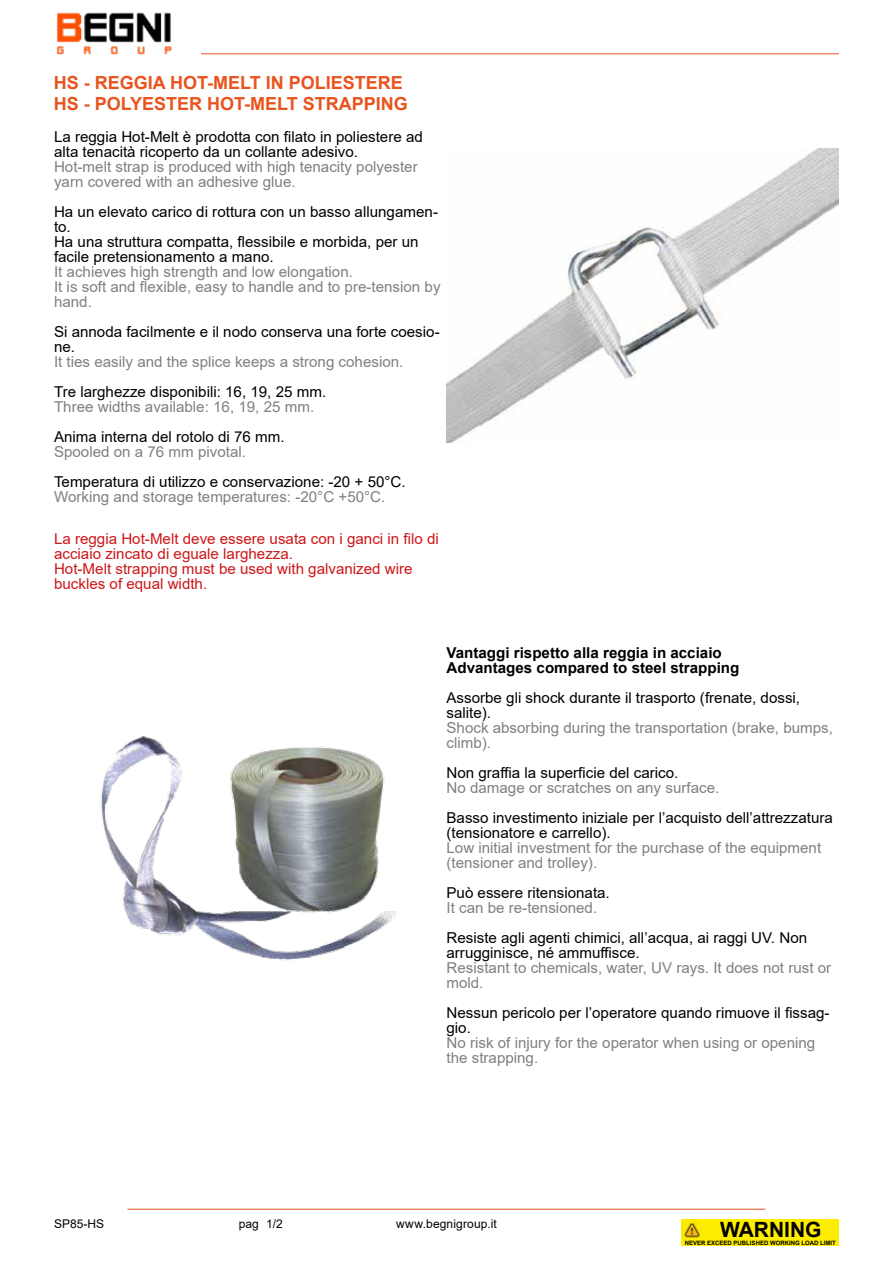
<style>
.page{position:relative;width:893px;height:1263px;background:#fff}
.page>*{position:absolute;margin:0;border:0;box-sizing:border-box;transform-origin:0 0}
.t1{font:700 21px "Arial";color:#000}
.t2{font:700 18px/21.6px "Arial";color:#e9531d}
.t3{font:15px/15px "Arial";color:#000}
.t4{font:15px/15px "Arial";color:#808080}
.t5{font:15px/15px "Arial";color:#cd1719}
.t6{font:700 15px/15px "Arial";color:#000}
.t7{font:12px "Arial";letter-spacing:.01em;color:#000}
.t8{font:700 6px "Arial";color:#000}
</style>
<div class="page">
<img style="left:56px;top:12px;width:116px;height:42px">
<div style="left:682px;top:1219px;width:157px;height:27px;background:#ffed00"></div>
<img style="left:682px;top:1219px;width:20px;height:19px">
<hr style="left:127px;top:1209px;width:638px;height:1px;background:#e9531d">
<hr style="left:201px;top:54px;width:638px;height:1px;background:#e9531d">
<img style="left:100px;top:736px;width:296px;height:224px">
<img style="left:446px;top:148px;width:393px;height:295px">
<p class="t2" style="left:54px;top:72px;width:356px">HS - REGGIA HOT-MELT IN POLIESTERE<br>HS - POLYESTER HOT-MELT STRAPPING</p>
<p class="t3" style="left:54px;top:129px;width:370px">La reggia Hot-Melt è prodotta con filato in poliestere ad alta tenacità ricoperto da un collante adesivo.</p>
<p class="t4" style="left:54px;top:159px;width:365px">Hot-melt strap is produced with high tenacity polyester yarn covered with an adhesive glue.</p>
<p class="t3" style="left:54px;top:204px;width:386px">Ha un elevato carico di rottura con un basso allungamen&shy;to.<br>Ha una struttura compatta, flessibile e morbida, per un facile pretensionamento a mano.</p>
<p class="t4" style="left:54px;top:264px;width:388px">It achieves high strength and low elongation.<br>It is soft and flexible, easy to handle and to pre-tension by hand.</p>
<p class="t3" style="left:54px;top:324px;width:387px">Si annoda facilmente e il nodo conserva una forte coesio&shy;ne.</p>
<p class="t4" style="left:54px;top:354px;width:351px">It ties easily and the splice keeps a strong cohesion.</p>
<p class="t3" style="left:54px;top:384px;width:274px">Tre larghezze disponibili: 16, 19, 25 mm.</p>
<p class="t4" style="left:54px;top:399px;width:262px">Three widths available: 16, 19, 25 mm.</p>
<p class="t3" style="left:54px;top:429px;width:232px">Anima interna del rotolo di 76 mm.</p>
<p class="t4" style="left:54px;top:444px;width:193px">Spooled on a 76 mm pivotal.</p>
<p class="t3" style="left:54px;top:474px;width:353px">Temperatura di utilizzo e conservazione: -20 + 50°C.</p>
<p class="t4" style="left:54px;top:489px;width:333px">Working and storage temperatures: -20°C +50°C.</p>
<p class="t5" style="left:54px;top:531px;width:386px">La reggia Hot-Melt deve essere usata con i ganci in filo di acciaio zincato di eguale larghezza.<br>Hot-Melt strapping must be used with galvanized wire buckles of equal width.</p>
<p class="t7" style="left:54px;top:1216px;width:52px">SP85-HS</p>
<p class="t7" style="left:266px;top:1216px;width:18px">1/2</p>
<p class="t7" style="left:239px;top:1216px;width:22px">pag</p>
<p class="t7" style="left:276px;top:1216px;width:8px">1</p>
<p class="t6" style="left:446px;top:645px;width:294px">Vantaggi rispetto alla reggia in acciaio<br>Advantages compared to steel strapping</p>
<p class="t3" style="left:446px;top:690px;width:355px">Assorbe gli shock durante il trasporto (frenate, dossi, salite).</p>
<p class="t4" style="left:446px;top:720px;width:388px">Shock absorbing during the transportation (brake, bumps, climb).</p>
<p class="t3" style="left:446px;top:765px;width:234px">Non graffia la superficie del carico.</p>
<p class="t4" style="left:446px;top:780px;width:274px">No damage or scratches on any surface.</p>
<p class="t3" style="left:446px;top:810px;width:388px">Basso investimento iniziale per l’acquisto dell’attrezzatura (tensionatore e carrello).</p>
<p class="t4" style="left:446px;top:840px;width:376px">Low initial investment for the purchase of the equipment (tensioner and trolley).</p>
<p class="t3" style="left:446px;top:885px;width:165px">Può essere ritensionata.</p>
<p class="t4" style="left:446px;top:900px;width:152px">It can be re-tensioned.</p>
<p class="t3" style="left:446px;top:930px;width:362px">Resiste agli agenti chimici, all’acqua, ai raggi UV. Non arrugginisce, né ammuffisce.</p>
<p class="t4" style="left:446px;top:960px;width:386px">Resistant to chemicals, water, UV rays. It does not rust or mold.</p>
<p class="t3" style="left:446px;top:1005px;width:385px">Nessun pericolo per l’operatore quando rimuove il fissag&shy;gio.</p>
<p class="t4" style="left:446px;top:1035px;width:370px">No risk of injury for the operator when using or opening the strapping.</p>
<p class="t7" style="left:396px;top:1216px;width:102px">www.begnigroup.it</p>
<h1 class="t1" style="left:720px;top:1215px;width:103px">WARNING</h1>
<p class="t8" style="left:685px;top:1238px;width:152px">NEVER EXCEED PUBLISHED WORKING LOAD LIMIT</p>
</div>
